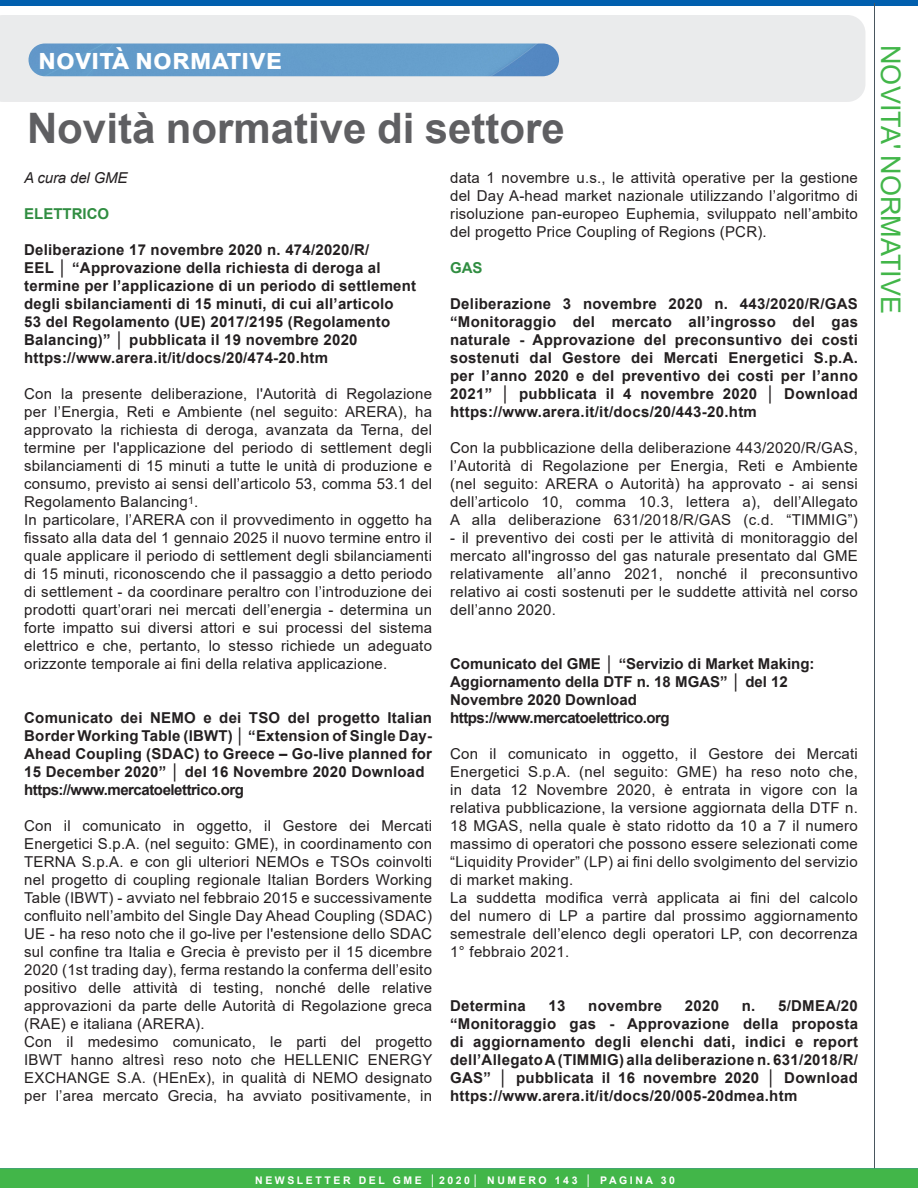
<style>
.page{position:relative;width:918px;height:1188px;background:#fff}
.page>*{position:absolute;margin:0;border:0;box-sizing:border-box;transform-origin:0 0}
.titolo_arancio_più_p{font:700 42px "Arial";color:#5f5f62}
.t1{font:700 28.5px "Arial";letter-spacing:.01em;color:#fff}
.titolo_arancio_più_p-2{font:27px "Arial";color:#42b649}
.t2{font:15px/18px "Arial";letter-spacing:.015em;color:#231f20;text-align:justify}
.t3{font:700 15px/18px "Arial";letter-spacing:.015em;color:#231f20;text-align:justify}
.t4{font:700 15px "Arial";letter-spacing:-.03em;color:#231f20}
.t5{font:700 15px "Arial";color:#308d41}
.t6{font:italic 15px "Arial";letter-spacing:-.01em;color:#231f20}
.t7{font:700 10.5px "Arial";letter-spacing:.245em;color:#fff}
</style>
<div class="page">
<div style="left:0;top:15px;width:865px;height:87px;background:#eaebec"></div>
<img style="left:28px;top:44px;width:531px;height:32px;border-radius:16px">
<div style="left:0;top:0;width:918px;height:6px;background:#015fae"></div>
<hr style="left:874px;top:3px;width:1px;height:1185px;background:#49565e">
<div style="left:0;top:1168px;width:918px;height:20px;background:#42b649"></div>
<p class="t1" style="left:38px;top:39px;width:245px">novità normative</p>
<p class="titolo_arancio_più_p-2" style="left:909px;top:45px;width:270px;rotate:90deg">NOVITA' NORMATIVE</p>
<p class="titolo_arancio_più_p" style="left:27px;top:99px;width:539px">Novità normative di settore</p>
<p class="t6" style="left:24px;top:168px;width:105px">A cura del GME</p>
<p class="t5" style="left:24px;top:204px;width:87px">ELETTRICO</p>
<p class="t3" style="left:24px;top:241px;width:394px;text-align:left">Deliberazione 17 novembre 2020 n. 474/2020/R/<br>EEL │ “Approvazione della richiesta di deroga al termine per l’applicazione di un periodo di settlement degli sbilanciamenti di 15 minuti, di cui all’articolo<br>53 del Regolamento (UE) 2017/2195 (Regolamento Balancing)” │ pubblicata il 19 novembre 2020 https://www.arera.it/it/docs/20/474-20.htm</p>
<p class="t2" style="left:24px;top:385px;width:409px">Con la presente deliberazione, l'Autorità di Regolazione per l’Energia, Reti e Ambiente (nel seguito: ARERA), ha approvato la richiesta di deroga, avanzata da Terna, del termine per l'applicazione del periodo di settlement degli sbilanciamenti di 15 minuti a tutte le unità di produzione e consumo, previsto ai sensi dell’articolo 53, comma 53.1 del Regolamento Balancing<sup>1</sup>.</p>
<p class="t2" style="left:24px;top:511px;width:409px">In particolare, l’ARERA con il provvedimento in oggetto ha fissato alla data del 1 gennaio 2025 il nuovo termine entro il quale applicare il periodo di settlement degli sbilanciamenti di 15 minuti, riconoscendo che il passaggio a detto periodo di settlement - da coordinare peraltro con l’introduzione dei prodotti quart’orari nei mercati dell’energia - determina un forte impatto sui diversi attori e sui processi del sistema elettrico e che, pertanto, lo stesso richiede un adeguato orizzonte temporale ai fini della relativa applicazione.</p>
<p class="t2" style="left:450px;top:169px;width:409px">data 1 novembre u.s., le attività operative per la gestione del Day A-head market nazionale utilizzando l’algoritmo di risoluzione pan-europeo Euphemia, sviluppato nell’ambito del progetto Price Coupling of Regions (PCR).</p>
<p class="t5" style="left:450px;top:258px;width:34px">GAS</p>
<p class="t3" style="left:450px;top:295px;width:409px">Deliberazione 3 novembre 2020 n. 443/2020/R/GAS “Monitoraggio del mercato all’ingrosso del gas naturale - Approvazione del preconsuntivo dei costi sostenuti dal Gestore dei Mercati Energetici S.p.A. per l’anno 2020 e del preventivo dei costi per l’anno 2021” │ pubblicata il 4 novembre 2020 │ Download https://www.arera.it/it/docs/20/443-20.htm</p>
<p class="t2" style="left:450px;top:439px;width:409px">Con la pubblicazione della deliberazione 443/2020/R/GAS, l’Autorità di Regolazione per Energia, Reti e Ambiente (nel seguito: ARERA o Autorità) ha approvato - ai sensi dell’articolo 10, comma 10.3, lettera a), dell’Allegato A alla deliberazione 631/2018/R/GAS (c.d. “TIMMIG”)</p>
<p class="t2" style="left:450px;top:529px;width:409px">- il preventivo dei costi per le attività di monitoraggio del mercato all'ingrosso del gas naturale presentato dal GME relativamente all’anno 2021, nonché il preconsuntivo relativo ai costi sostenuti per le suddette attività nel corso dell’anno 2020.</p>
<p class="t3" style="left:450px;top:655px;width:366px;text-align:left">Comunicato del GME │ “Servizio di Market Making:<br>Aggiornamento della DTF n. 18 MGAS” │ del 12<br>Novembre 2020 Download https://www.mercatoelettrico.org</p>
<p class="t2" style="left:450px;top:745px;width:409px">Con il comunicato in oggetto, il Gestore dei Mercati Energetici S.p.A. (nel seguito: GME) ha reso noto che, in data 12 Novembre 2020, è entrata in vigore con la relativa pubblicazione, la versione aggiornata della DTF n.<br>18 MGAS, nella quale è stato ridotto da 10 a 7 il numero massimo di operatori che possono essere selezionati come “Liquidity Provider” (LP) ai fini dello svolgimento del servizio di market making.</p>
<p class="t2" style="left:450px;top:889px;width:409px">La suddetta modifica verrà applicata ai fini del calcolo del numero di LP a partire dal prossimo aggiornamento semestrale dell’elenco degli operatori LP, con decorrenza 1° febbraio 2021.</p>
<p class="t3" style="left:24px;top:709px;width:409px">Comunicato dei NEMO e dei TSO del progetto Italian Border Working Table (IBWT) │ “Extension of Single Day-Ahead Coupling (SDAC) to Greece – Go-live planned for 15 December 2020” │ del 16 Novembre 2020 Download</p>
<p class="t4" style="left:24px;top:780px;width:221px">https://www.mercatoelettrico.org</p>
<p class="t2" style="left:24px;top:817px;width:409px">Con il comunicato in oggetto, il Gestore dei Mercati Energetici S.p.A. (nel seguito: GME), in coordinamento con TERNA S.p.A. e con gli ulteriori NEMOs e TSOs coinvolti nel progetto di coupling regionale Italian Borders Working Table (IBWT) - avviato nel febbraio 2015 e successivamente confluito nell’ambito del Single Day Ahead Coupling (SDAC)<br>UE - ha reso noto che il go-live per l'estensione dello SDAC sul confine tra Italia e Grecia è previsto per il 15 dicembre 2020 (1st trading day), ferma restando la conferma dell’esito positivo delle attività di testing, nonché delle relative approvazioni da parte delle Autorità di Regolazione greca (RAE) e italiana (ARERA).</p>
<p class="t2" style="left:24px;top:1033px;width:410px">Con il medesimo comunicato, le parti del progetto IBWT hanno altresì reso noto che HELLENIC ENERGY EXCHANGE S.A. (HEnEx), in qualità di NEMO designato per l’area mercato Grecia, ha avviato positivamente, in</p>
<p class="t3" style="left:450px;top:997px;width:409px;text-indent:292px">n. 5/DMEA/20 “Monitoraggio gas - Approvazione della proposta di aggiornamento degli elenchi dati, indici e report dell’Allegato A (TIMMIG) alla deliberazione n. 631/2018/R/ GAS” │ pubblicata il 16 novembre 2020 │ Download https://www.arera.it/it/docs/20/005-20dmea.htm</p>
<p class="t3" style="left:450px;top:997px;width:77px">Determina</p>
<p class="t3" style="left:549px;top:997px;width:18px">13</p>
<p class="t3" style="left:588px;top:997px;width:75px">novembre</p>
<p class="t3" style="left:685px;top:997px;width:36px">2020</p>
<p class="t7" style="left:255px;top:1172px;width:307px">NEWSLETTER DEL GME │2020│ NUMERO 1</p>
<p class="t7" style="left:586px;top:1172px;width:91px">│ PAGINA 30</p>
<p class="t7" style="left:213px;top:1173px;width:159px">NEWSLETTER DEL GM</p>
<p class="t7" style="left:387px;top:1173px;width:330px">│ FEBBRAIO 2010 │ NUMERO 25 │ PAGINA 30</p>
<p class="t7" style="left:259px;top:1173px;width:412px">NEWSLETTER DEL GME │2011 │ NUMERO 43│ PAGINA 30</p>
</div>
